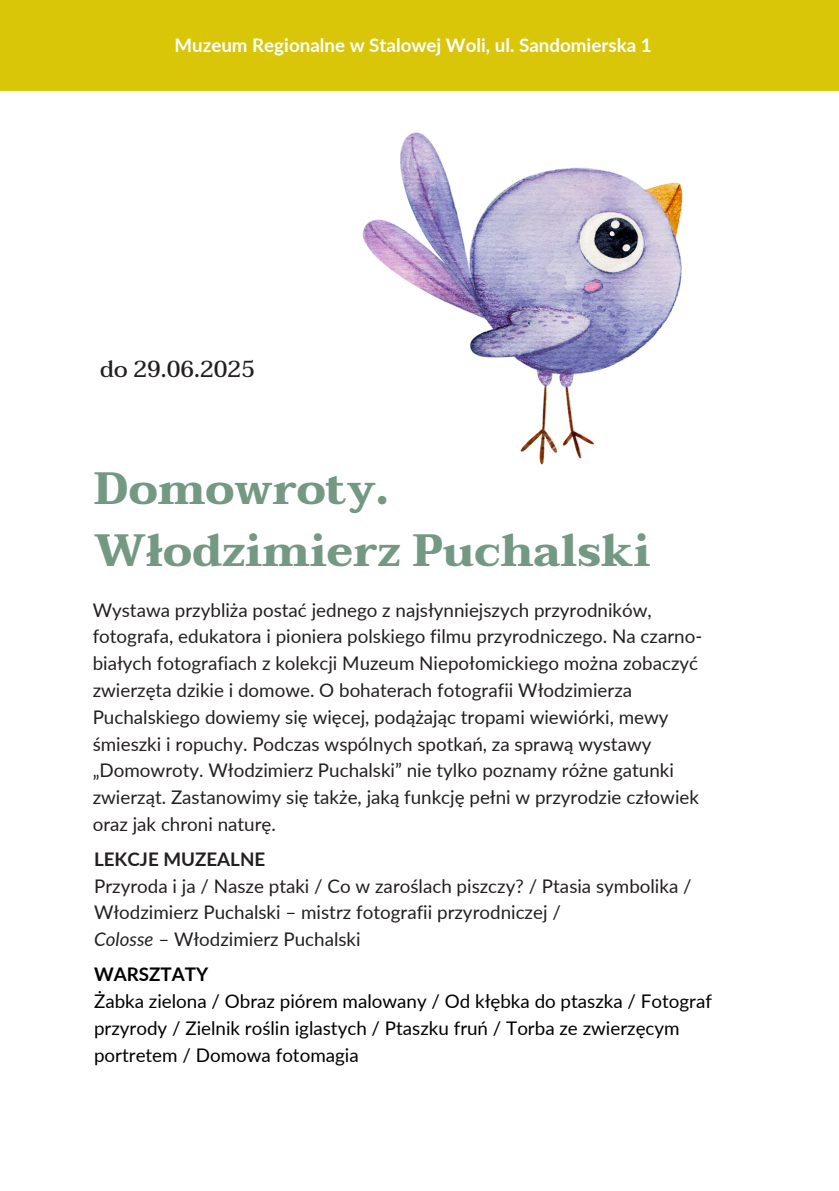
<style>
.page{position:relative;width:839px;height:1191px;background:#fff}
.page>*{position:absolute;margin:0;border:0;box-sizing:border-box;transform-origin:0 0}
.t1{font:700 45px/62px "Taviraj";color:#739984}
.t2{font:500 23px "Taviraj";color:#231f20}
.t3{font:18.8px/26.8px "Lato";color:#231f20}
.t4{font:18.8px/26.8px "Lato";color:#000}
.t5{font:700 18.8px "Lato";color:#fff}
.t6{font:700 18.8px "Lato";color:#231f20}
.t7{font:700 18.8px "Lato";color:#000}
.s1{font-style:italic}
</style>
<div class="page">
<img style="left:363px;top:133px;width:319px;height:331px">
<div style="left:0;top:0;width:838px;height:91px;background:#d9c609"></div>
<p class="t5" style="left:174px;top:34px;width:478px">Muzeum Regionalne w Stalowej Woli, ul. Sandomierska 1</p>
<h1 class="t2" style="left:100px;top:356px;width:156px">do 29.06.2025</h1>
<p class="t1" style="left:94px;top:457px;width:558px">Domowroty.<br>Włodzimierz Puchalski</p>
<h2 class="t3" style="left:93px;top:596px;width:611px">Wystawa przybliża postać jednego z najsłynniejszych przyrodników, fotografa, edukatora i pioniera polskiego filmu przyrodniczego. Na czarno&shy;białych fotografiach z kolekcji Muzeum Niepołomickiego można zobaczyć zwierzęta dzikie i domowe. O bohaterach fotografii Włodzimierza Puchalskiego dowiemy się więcej, podążając tropami wiewiórki, mewy śmieszki i ropuchy. Podczas wspólnych spotkań, za sprawą wystawy „Domowroty. Włodzimierz Puchalski” nie tylko poznamy różne gatunki zwierząt. Zastanowimy się także, jaką funkcję pełni w przyrodzie człowiek oraz jak chroni naturę.</h2>
<h3 class="t6" style="left:94px;top:847px;width:173px">LEKCJE MUZEALNE</h3>
<p class="t3" style="left:94px;top:872px;width:599px">Przyroda i ja / Nasze ptaki / Co w zaroślach piszczy? / Ptasia symbolika /<br>Włodzimierz Puchalski – mistrz fotografii przyrodniczej /<br><span class="s1">Colosse</span> – Włodzimierz Puchalski</p>
<p class="t7" style="left:94px;top:963px;width:116px">WARSZTATY</p>
<p class="t4" style="left:94px;top:987px;width:619px">Żabka zielona / Obraz piórem malowany / Od kłębka do ptaszka / Fotograf przyrody / Zielnik roślin iglastych / Ptaszku fruń / Torba ze zwierzęcym portretem / Domowa fotomagia</p>
</div>
